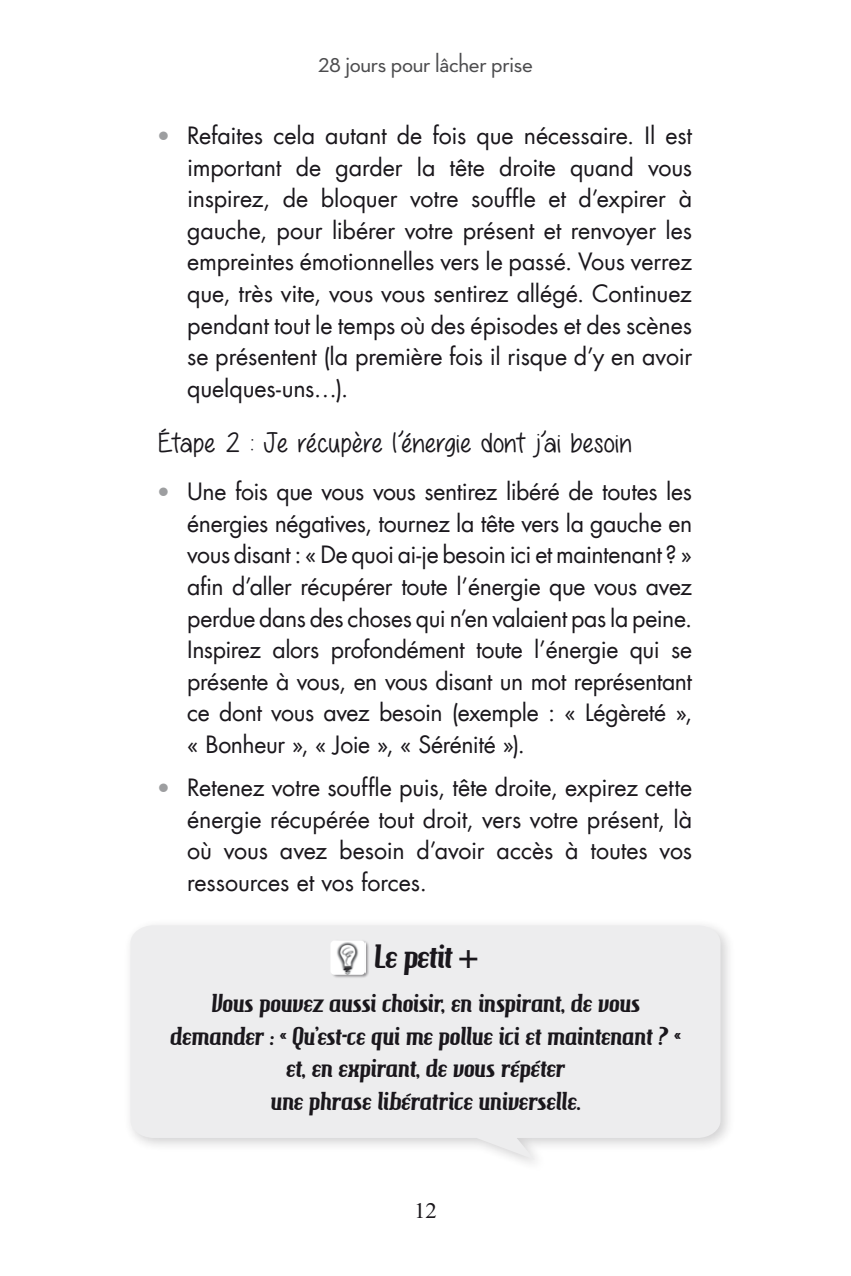
<style>
.page{position:relative;width:851px;height:1276px;background:#fff}
.page>*{position:absolute;margin:0;border:0;box-sizing:border-box;transform-origin:0 0}
.t1{font:32px "Hamburger Heaven";letter-spacing:-.02em;color:#1a171c}
.t2{font:28px "All Things Pink";letter-spacing:.02em;color:#1a171c}
.t3{font:500 27px "Neutra Disp";letter-spacing:-.01em;color:#4c4c4e}
.t4{font:24.6px/32.6px "Hamburger Heaven";letter-spacing:.005em;color:#1a171c;text-align:center}
.t5{font:23.2px/31.6px "Futura LT";letter-spacing:-.01em;color:#1a171c;text-align:justify}
.t6{font:21.8px "Times New Roman";color:#1a171c;scale:1.05 1}
</style>
<div class="page">
<div style="left:123px;top:918px;width:612px;height:255px;background:#1a171c;opacity:.2"></div>
<div style="left:130px;top:925px;width:590px;height:234px;background:#ededee"></div>
<div style="left:330px;top:939px;width:39px;height:40px;background:#1a171c;opacity:.5"></div>
<img style="left:330px;top:939px;width:35px;height:36px">
<p class="t3" style="left:318px;top:48px;width:216px">28 jours pour lâcher prise</p>
<p class="t5" style="left:187px;top:120px;width:506px">Refaites cela autant de fois que nécessaire. Il est important de garder la tête droite quand vous inspirez, de bloquer votre souffle et d’expirer à gauche, pour libérer votre présent et renvoyer les empreintes émotionnelles vers le passé. Vous verrez que, très vite, vous vous sentirez allégé. Continuez pendant tout le temps où des épisodes et des scènes se présentent (la première fois il risque d’y en avoir quelques-uns…).</p>
<p class="t2" style="left:159px;top:427px;width:474px">Étape 2 : Je récupère l’énergie dont j’ai besoin</p>
<p class="t5" style="left:187px;top:476px;width:506px">Une fois que vous vous sentirez libéré de toutes les énergies négatives, tournez la tête vers la gauche en vous disant : « De quoi ai-je besoin ici et maintenant ? » afin d’aller récupérer toute l’énergie que vous avez perdue dans des choses qui n’en valaient pas la peine.<br>Inspirez alors profondément toute l’énergie qui se présente à vous, en vous disant un mot représentant ce dont vous avez besoin (exemple : « Légèreté », « Bonheur », « Joie », « Sérénité »).</p>
<p class="t5" style="left:187px;top:772px;width:506px">Retenez votre souffle puis, tête droite, expirez cette énergie récupérée tout droit, vers votre présent, là où vous avez besoin d’avoir accès à toutes vos ressources et vos forces.</p>
<h1 class="t1" style="left:373px;top:938px;width:105px">Le petit +</h1>
<p class="t4" style="left:170px;top:987px;width:512px">Vous pouvez aussi choisir, en inspirant, de vous demander : « Qu’est-ce qui me pollue ici et maintenant ? » et, en expirant, de vous répéter<br>une phrase libératrice universelle.</p>
<p class="t6" style="left:414px;top:1195px;width:23px">12</p>
</div>
